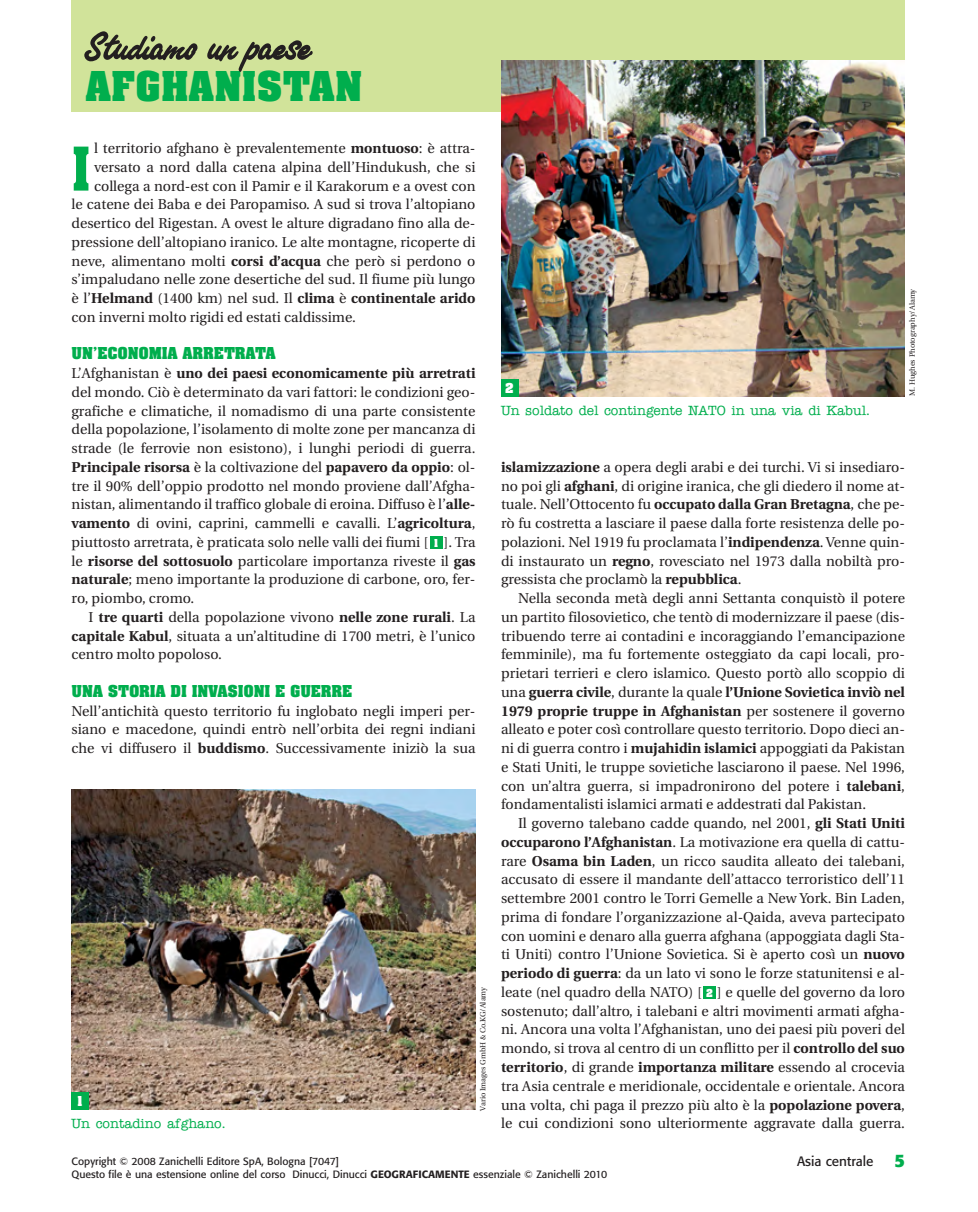
<style>
.page{position:relative;width:978px;height:1212px;background:#fff}
.page>*{position:absolute;margin:0;border:0;box-sizing:border-box;transform-origin:0 0}
.t1{font:66px "Aachen Medium Plain";color:#00ae4d}
.t2{font:45px "Aachen Bold Plain";color:#00ae4d}
.t3{font:18px "Aachen Bold Plain";letter-spacing:-.01em;color:#00ae4d}
.t4{font:15px "Aachen Bold Plain";color:#fff}
.t5{font:14.25px/18.8px "Utopia";color:#231f20;text-align:justify}
.t6{font:700 14.25px "Utopia";color:#231f20}
.t7{font:500 13.5px "American Typewriter";color:#00ae4d}
.t8{font:13.5px "Formata";color:#231f20}
.t9{font:12px "Aachen Bold Plain";color:#fff}
.t10{font:10.5px/13.2px "Formata";color:#231f20}
.t11{font:7.5px "Utopia";color:#231f20}
.s1{font-weight:700}
.s2{font-weight:400}
.s3{font-weight:500}
.s4{font-weight:700;font-size:18px;color:#00ae4d}
</style>
<div class="page">
<div style="left:703px;top:986px;width:13px;height:13px;background:#00ae4d"></div>
<div style="left:430px;top:536px;width:12px;height:13px;background:#00ae4d"></div>
<div style="left:72px;top:0;width:833px;height:111px;background:#d1e39a"></div>
<img style="left:72px;top:790px;width:403px;height:319px">
<img style="left:501px;top:60px;width:404px;height:337px">
<svg style="left:84px;top:31px;width:229px;height:41px"></svg>
<div style="left:72px;top:1092px;width:17px;height:17px;background:#00ae4d"></div>
<div style="left:501px;top:380px;width:17px;height:17px;background:#00ae4d"></div>
<h2 class="t2" style="left:85px;top:71px;width:279px">AFGHANISTAN</h2>
<h1 class="t1" style="left:72px;top:147px;width:21px">I</h1>
<p class="t5" style="left:94px;top:140px;width:383px">l territorio afghano è prevalentemente <span class="s1">montuoso</span>: è attra-</p>
<p class="t5" style="left:94px;top:159px;width:383px">versato a nord dalla catena alpina dell’Hindukush, che si</p>
<p class="t5" style="left:94px;top:178px;width:383px">collega a nord-est con il Pamir e il Karakorum e a ovest con</p>
<p class="t5" style="left:72px;top:196px;width:405px">le catene dei Baba e dei Paropamiso. A sud si trova l’altopiano</p>
<p class="t5" style="left:72px;top:215px;width:405px">desertico del Rigestan. A ovest le alture digradano fino alla de-</p>
<p class="t5" style="left:72px;top:234px;width:405px">pressione dell’altopiano iranico. Le alte montagne, ricoperte di</p>
<p class="t5" style="left:72px;top:253px;width:405px">neve, alimentano molti <span class="s1">corsi d’acqua</span> che però si perdono o</p>
<p class="t5" style="left:72px;top:271px;width:405px">s’impaludano nelle zone desertiche del sud. Il fiume più lungo</p>
<p class="t6" style="left:72px;top:293px;width:405px"><span class="s2">è l’</span>Helmand <span class="s2">(1400 km) nel sud. Il</span> clima <span class="s2">è</span> continentale arido</p>
<p class="t5" style="left:72px;top:309px;width:286px">con inverni molto rigidi ed estati caldissime.</p>
<p class="t3" style="left:72px;top:347px;width:206px">UN’ECONOMIA ARRETRATA</p>
<p class="t5" style="left:72px;top:365px;width:405px">L’Afghanistan è <span class="s1">uno dei paesi economicamente più arretrati </span>del mondo. Ciò è determinato da vari fattori: le condizioni geo&shy;grafiche e climatiche, il nomadismo di una parte consistente della popolazione, l’isolamento di molte zone per mancanza di strade (le ferrovie non esistono), i lunghi periodi di guerra.<br><span class="s1">Principale risorsa</span> è la coltivazione del <span class="s1">papavero da oppio</span>: ol&shy;tre il 90% dell’oppio prodotto nel mondo proviene dall’Afgha&shy;nistan, alimentando il traffico globale di eroina. Diffuso è l’<span class="s1">alle&shy;vamento</span> di ovini, caprini, cammelli e cavalli. L’<span class="s1">agricoltura</span>, piuttosto arretrata, è praticata solo nelle valli dei fiumi [ ]. Tra le <span class="s1">risorse del sottosuolo</span> particolare importanza riveste il <span class="s1">gas naturale</span>; meno importante la produzione di carbone, oro, fer&shy;ro, piombo, cromo.</p>
<p class="t5" style="left:72px;top:609px;width:405px;text-indent:17px">I <span class="s1">tre quarti</span> della popolazione vivono <span class="s1">nelle zone rurali</span>. La <span class="s1">capitale Kabul</span>, situata a un’altitudine di 1700 metri, è l’unico centro molto popoloso.</p>
<p class="t3" style="left:72px;top:685px;width:282px">UNA STORIA DI INVASIONI E GUERRE</p>
<p class="t5" style="left:72px;top:703px;width:405px">Nell’antichità questo territorio fu inglobato negli imperi per&shy;siano e macedone, quindi entrò nell’orbita dei regni indiani che vi diffusero il <span class="s1">buddismo</span>. Successivamente iniziò la sua</p>
<p class="t9" style="left:434px;top:539px;width:5px">1</p>
<p class="t4" style="left:78px;top:1096px;width:6px">1</p>
<p class="t7" style="left:72px;top:1119px;width:156px">Un contadino afghano.</p>
<p class="t11" style="left:480px;top:1110px;width:125px;rotate:-90deg">Vario Images GmbH &amp; Co.KG/Alamy</p>
<p class="t4" style="left:505px;top:383px;width:10px">2</p>
<p class="t7" style="left:501px;top:406px;width:371px">Un soldato del contingente NATO in una via di Kabul.</p>
<p class="t11" style="left:909px;top:396px;width:109px;rotate:-90deg">M. Hughes Photography/Alamy</p>
<p class="t5" style="left:501px;top:459px;width:405px"><span class="s1">islamizzazione</span> a opera degli arabi e dei turchi. Vi si insediaro&shy;no poi gli <span class="s1">afghani</span>, di origine iranica, che gli diedero il nome at&shy;tuale. Nell’Ottocento fu <span class="s1">occupato dalla Gran Bretagna</span>, che pe&shy;rò fu costretta a lasciare il paese dalla forte resistenza delle po&shy;polazioni. Nel 1919 fu proclamata l’<span class="s1">indipendenza</span>. Venne quin&shy;di instaurato un <span class="s1">regno</span>, rovesciato nel 1973 dalla nobiltà pro&shy;gressista che proclamò la <span class="s1">repubblica</span>.</p>
<p class="t5" style="left:501px;top:590px;width:405px;text-indent:17px">Nella seconda metà degli anni Settanta conquistò il potere un partito filosovietico, che tentò di modernizzare il paese (dis&shy;tribuendo terre ai contadini e incoraggiando l’emancipazione femminile), ma fu fortemente osteggiato da capi locali, pro&shy;prietari terrieri e clero islamico. Questo portò allo scoppio di una <span class="s1">guerra civile</span>, durante la quale <span class="s1">l’Unione Sovietica inviò nel 1979 proprie truppe in Afghanistan</span> per sostenere il governo alleato e poter così controllare questo territorio. Dopo dieci an&shy;ni di guerra contro i <span class="s1">mujahidin islamici</span> appoggiati da Pakistan e Stati Uniti, le truppe sovietiche lasciarono il paese. Nel 1996, con un’altra guerra, si impadronirono del potere i <span class="s1">talebani</span>, fondamentalisti islamici armati e addestrati dal Pakistan.</p>
<p class="t5" style="left:501px;top:815px;width:405px;text-indent:17px">Il governo talebano cadde quando, nel 2001, <span class="s1">gli Stati Uniti occuparono l’Afghanistan</span>. La motivazione era quella di cattu&shy;rare <span class="s1">Osama bin Laden</span>, un ricco saudita alleato dei talebani, accusato di essere il mandante dell’attacco terroristico dell’11 settembre 2001 contro le Torri Gemelle a New York. Bin Laden, prima di fondare l’organizzazione al-Qaida, aveva partecipato con uomini e denaro alla guerra afghana (appoggiata dagli Sta&shy;ti Uniti) contro l’Unione Sovietica. Si è aperto così un <span class="s1">nuovo periodo di guerra</span>: da un lato vi sono le forze statunitensi e al&shy;leate (nel quadro della NATO) [ ] e quelle del governo da loro sostenuto; dall’altro, i talebani e altri movimenti armati afgha&shy;ni. Ancora una volta l’Afghanistan, uno dei paesi più poveri del mondo, si trova al centro di un conflitto per il <span class="s1">controllo del suo territorio</span>, di grande <span class="s1">importanza militare</span> essendo al crocevia tra Asia centrale e meridionale, occidentale e orientale. Ancora una volta, chi paga il prezzo più alto è la <span class="s1">popolazione povera</span>, le cui condizioni sono ulteriormente aggravate dalla guerra.</p>
<p class="t9" style="left:706px;top:989px;width:8px">2</p>
<p class="t10" style="left:72px;top:1155px;width:537px">Copyright © 2008 Zanichelli Editore SpA, Bologna [7047]<br>Questo file è una estensione online del corso Dinucci, Dinucci <span class="s3">GEOGRAFICAMENTE</span> essenziale © Zanichelli 2010</p>
<p class="t8" style="left:797px;top:1155px;width:109px">Asia centrale <span class="s4">5</span></p>
</div>
